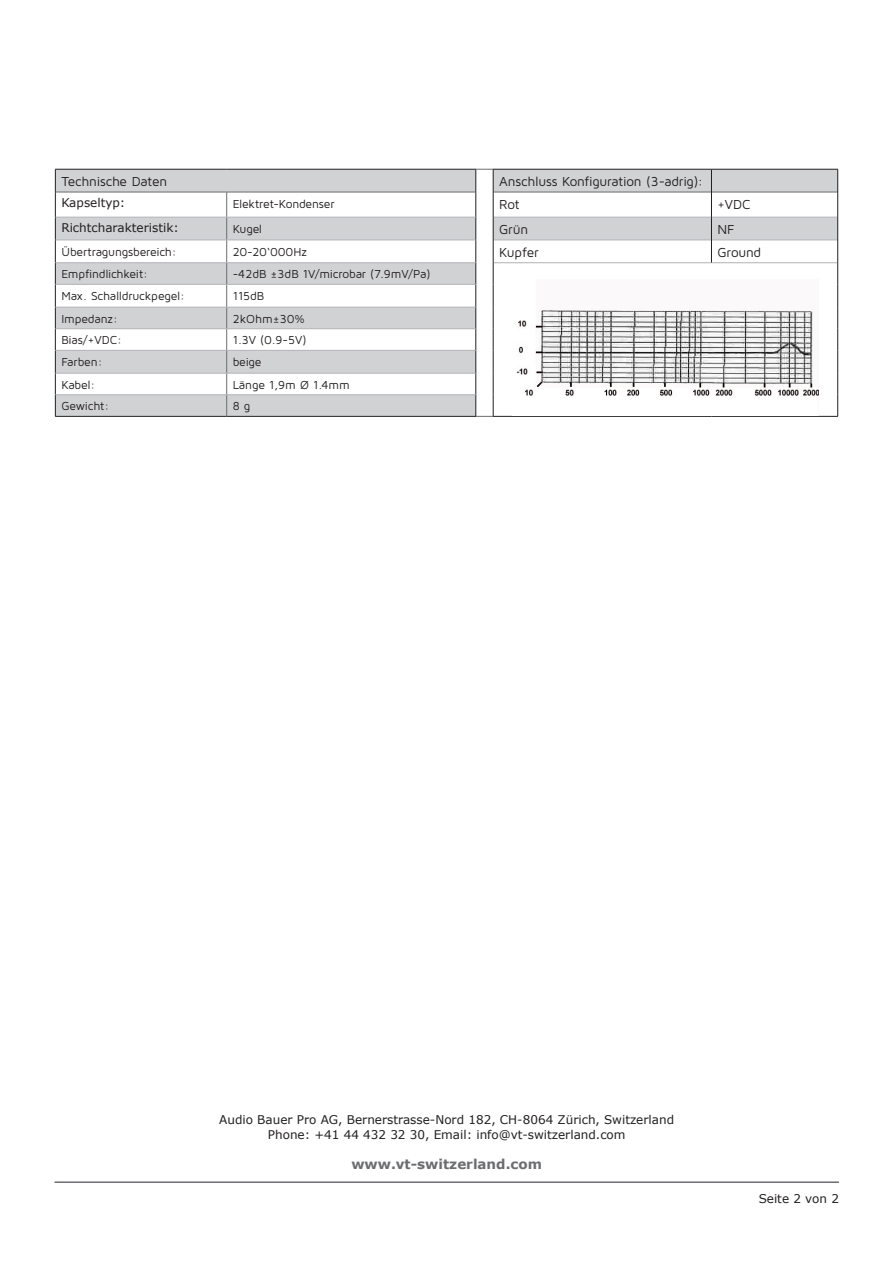
<style>
.page{position:relative;width:893px;height:1263px;background:#fff}
.page>*{position:absolute;margin:0;border:0;box-sizing:border-box;transform-origin:0 0}
.t1{font:13.5px "Maven Pro";letter-spacing:-.015em;color:#231f20}
.t2{font:700 13.5px "Verdana";color:#6c6d70}
.t3{font:12px "Maven Pro";letter-spacing:-.01em;color:#231f20}
.t4{font:12px "Verdana";color:#231f20}
</style>
<div class="page">
<hr style="left:54px;top:1181px;width:785px;height:2px;background:#6c6d70">
<svg style="left:56px;top:170px;width:781px;height:246px"></svg>
<hr style="left:55px;top:169px;width:172px;height:1px;background:#231f20">
<hr style="left:227px;top:169px;width:249px;height:1px;background:#231f20">
<svg style="left:55px;top:169px;width:1px;height:247px"></svg>
<hr style="left:55px;top:416px;width:172px;height:1px;background:#231f20">
<hr style="left:227px;top:416px;width:249px;height:1px;background:#231f20">
<hr style="left:56px;top:192px;width:171px;height:1px;background:#6c6d70">
<hr style="left:227px;top:192px;width:249px;height:1px;background:#6c6d70">
<hr style="left:493px;top:192px;width:218px;height:1px;background:#6c6d70">
<hr style="left:712px;top:192px;width:125px;height:1px;background:#6c6d70">
<svg style="left:226px;top:192px;width:1px;height:224px"></svg>
<hr style="left:56px;top:217px;width:171px;height:1px;background:#b2b3b7">
<hr style="left:227px;top:217px;width:249px;height:1px;background:#b2b3b7">
<hr style="left:493px;top:217px;width:218px;height:1px;background:#b2b3b7">
<hr style="left:712px;top:217px;width:125px;height:1px;background:#b2b3b7">
<hr style="left:56px;top:240px;width:171px;height:1px;background:#b2b3b7">
<hr style="left:227px;top:240px;width:249px;height:1px;background:#b2b3b7">
<hr style="left:493px;top:240px;width:218px;height:1px;background:#b2b3b7">
<hr style="left:712px;top:240px;width:125px;height:1px;background:#b2b3b7">
<hr style="left:56px;top:262px;width:171px;height:1px;background:#b2b3b7">
<hr style="left:227px;top:262px;width:249px;height:1px;background:#b2b3b7">
<hr style="left:493px;top:262px;width:218px;height:1px;background:#b2b3b7">
<hr style="left:711px;top:262px;width:126px;height:1px;background:#b2b3b7">
<hr style="left:56px;top:284px;width:171px;height:1px;background:#b2b3b7">
<hr style="left:227px;top:284px;width:249px;height:1px;background:#b2b3b7">
<hr style="left:56px;top:307px;width:171px;height:1px;background:#b2b3b7">
<hr style="left:227px;top:307px;width:249px;height:1px;background:#b2b3b7">
<hr style="left:56px;top:328px;width:171px;height:1px;background:#b2b3b7">
<hr style="left:227px;top:328px;width:249px;height:1px;background:#b2b3b7">
<hr style="left:56px;top:350px;width:171px;height:1px;background:#b2b3b7">
<hr style="left:227px;top:350px;width:249px;height:1px;background:#b2b3b7">
<hr style="left:56px;top:373px;width:171px;height:1px;background:#b2b3b7">
<hr style="left:227px;top:373px;width:249px;height:1px;background:#b2b3b7">
<hr style="left:56px;top:394px;width:171px;height:1px;background:#b2b3b7">
<hr style="left:227px;top:394px;width:249px;height:1px;background:#b2b3b7">
<hr style="left:493px;top:169px;width:218px;height:1px;background:#231f20">
<hr style="left:711px;top:169px;width:127px;height:1px;background:#231f20">
<svg style="left:711px;top:169px;width:1px;height:94px"></svg>
<svg style="left:476px;top:169px;width:18px;height:248px"></svg>
<svg style="left:837px;top:169px;width:1px;height:247px"></svg>
<hr style="left:493px;top:416px;width:218px;height:1px;background:#231f20">
<hr style="left:711px;top:416px;width:127px;height:1px;background:#231f20">
<img style="left:513px;top:279px;width:305px;height:136px">
<p class="t1" style="left:61px;top:173px;width:107px">Technische Daten</p>
<p class="t1" style="left:499px;top:173px;width:205px">Anschluss Konfiguration (3-adrig):</p>
<p class="t4" style="left:61px;top:195px;width:66px">Kapseltyp:</p>
<p class="t3" style="left:233px;top:196px;width:103px">Elektret-Kondenser</p>
<p class="t1" style="left:499px;top:196px;width:22px">Rot</p>
<p class="t1" style="left:717px;top:196px;width:35px">+VDC</p>
<p class="t4" style="left:61px;top:220px;width:119px">Richtcharakteristik:</p>
<p class="t3" style="left:233px;top:221px;width:31px">Kugel</p>
<p class="t1" style="left:499px;top:221px;width:31px">Grün</p>
<p class="t1" style="left:717px;top:221px;width:19px">NF</p>
<p class="t3" style="left:61px;top:244px;width:117px">Übertragungsbereich:</p>
<p class="t3" style="left:233px;top:244px;width:76px">20-20‘000Hz</p>
<p class="t1" style="left:499px;top:244px;width:41px">Kupfer</p>
<p class="t1" style="left:717px;top:244px;width:45px">Ground</p>
<p class="t3" style="left:61px;top:267px;width:88px">Empfindlichkeit:</p>
<p class="t3" style="left:233px;top:267px;width:199px">-42dB ±3dB 1V/microbar (7.9mV/Pa)</p>
<p class="t3" style="left:61px;top:288px;width:125px">Max. Schalldruckpegel:</p>
<p class="t3" style="left:233px;top:288px;width:33px">115dB</p>
<p class="t3" style="left:61px;top:311px;width:58px">Impedanz:</p>
<p class="t3" style="left:233px;top:311px;width:74px">2kOhm±30%</p>
<p class="t3" style="left:61px;top:333px;width:62px">Bias/+VDC:</p>
<p class="t3" style="left:233px;top:333px;width:75px">1.3V (0.9-5V)</p>
<p class="t3" style="left:61px;top:354px;width:43px">Farben:</p>
<p class="t3" style="left:233px;top:354px;width:30px">beige</p>
<p class="t3" style="left:61px;top:377px;width:35px">Kabel:</p>
<p class="t3" style="left:233px;top:377px;width:119px">Länge 1,9m Ø 1.4mm</p>
<p class="t3" style="left:61px;top:399px;width:49px">Gewicht:</p>
<p class="t3" style="left:233px;top:399px;width:19px">8 g</p>
<p class="t4" style="left:219px;top:1112px;width:456px">Audio Bauer Pro AG, Bernerstrasse-Nord 182, CH-8064 Zürich, Switzerland</p>
<p class="t4" style="left:268px;top:1126px;width:359px">Phone: +41 44 432 32 30, Email: info@vt-switzerland.com</p>
<p class="t2" style="left:351px;top:1155px;width:192px">www.vt-switzerland.com</p>
<p class="t4" style="left:759px;top:1190px;width:82px">Seite 2 von 2</p>
</div>
